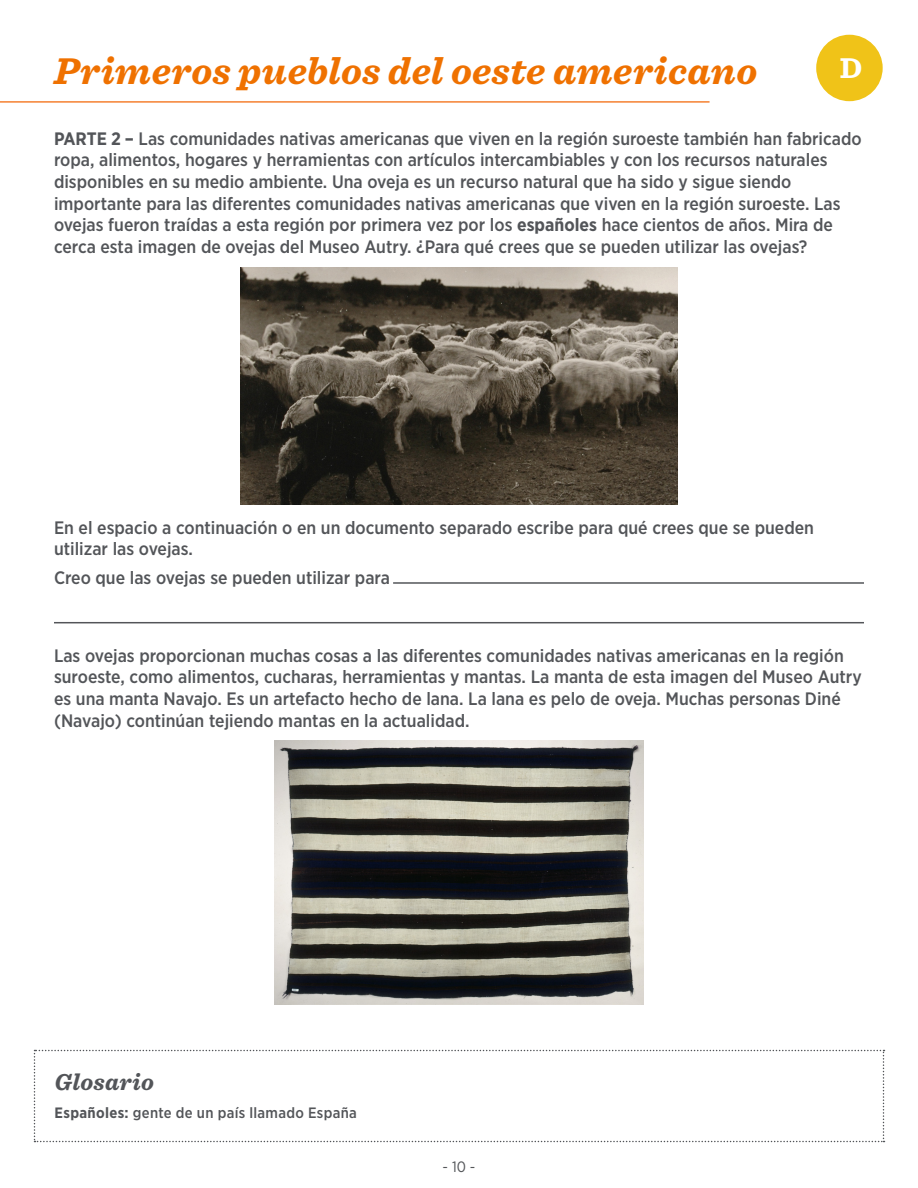
<style>
.page{position:relative;width:918px;height:1188px;background:#fff}
.page>*{position:absolute;margin:0;border:0;box-sizing:border-box;transform-origin:0 0}
.t1{font:italic 700 39px "Sentinel";letter-spacing:.01em;color:#ef7100}
._1_1_Header{font:700 30px "Sentinel";color:#fff}
._1_1_Header-2{font:italic 700 24px "Sentinel";letter-spacing:.015em;color:#535559}
.t2{font:500 18px/21.6px "Gotham Narrow";color:#535559}
._1_1_Header-3{font:500 15px "Gotham Narrow";letter-spacing:.02em;color:#535559}
.t3{font:15px "Gotham Narrow";color:#535559}
.s1{font-weight:700}
</style>
<div class="page">
<svg style="left:0;top:101px;width:710px;height:2px"></svg>
<hr style="left:54px;top:622px;width:810px;height:1px;background:#535559">
<img style="left:241px;top:268px;width:436px;height:237px">
<svg style="left:34px;top:1050px;width:851px;height:92px"></svg>
<hr style="left:393px;top:582px;width:471px;height:2px;background:#535559">
<img style="left:275px;top:741px;width:368px;height:264px">
<div style="left:816px;top:35px;width:67px;height:66px;background:#f0c318;border-radius:50%"></div>
<h1 class="t1" style="left:54px;top:40px;width:705px">Primeros pueblos del oeste americano</h1>
<p class="_1_1_Header" style="left:840px;top:44px;width:24px">D</p>
<p class="t2" style="left:54px;top:127px;width:809px"><span class="s1">PARTE 2 –</span> Las comunidades nativas americanas que viven en la región suroeste también han fabricado ropa, alimentos, hogares y herramientas con artículos intercambiables y con los recursos naturales disponibles en su medio ambiente. Una oveja es un recurso natural que ha sido y sigue siendo importante para las diferentes comunidades nativas americanas que viven en la región suroeste. Las ovejas fueron traídas a esta región por primera vez por los <span class="s1">españoles</span> hace cientos de años. Mira de cerca esta imagen de ovejas del Museo Autry. ¿Para qué crees que se pueden utilizar las ovejas?</p>
<p class="t2" style="left:54px;top:516px;width:762px">En el espacio a continuación o en un documento separado escribe para qué crees que se pueden utilizar las ovejas.</p>
<p class="t2" style="left:54px;top:566px;width:337px">Creo que las ovejas se pueden utilizar para</p>
<p class="t2" style="left:54px;top:644px;width:809px">Las ovejas proporcionan muchas cosas a las diferentes comunidades nativas americanas en la región suroeste, como alimentos, cucharas, herramientas y mantas. La manta de esta imagen del Museo Autry es una manta Navajo. Es un artefacto hecho de lana. La lana es pelo de oveja. Muchas personas Diné (Navajo) continúan tejiendo mantas en la actualidad.</p>
<p class="_1_1_Header-2" style="left:55px;top:1063px;width:101px">Glosario</p>
<p class="_1_1_Header-3" style="left:55px;top:1103px;width:304px"><span class="s1">Españoles:</span> gente de un país llamado España</p>
<p class="t3" style="left:443px;top:1157px;width:34px">- 10 -</p>
</div>
